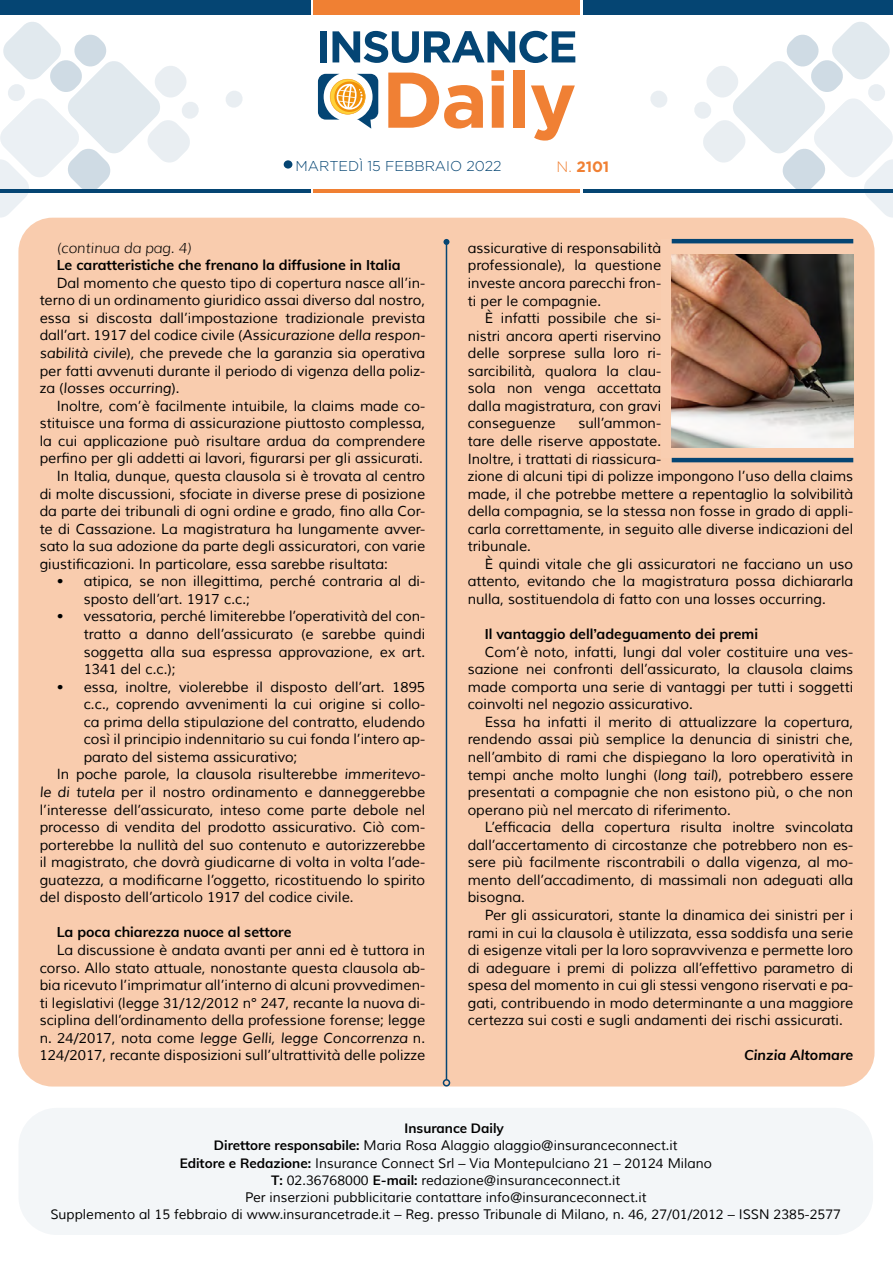
<style>
.page{position:relative;width:893px;height:1263px;background:#fff}
.page>*{position:absolute;margin:0;border:0;box-sizing:border-box;transform-origin:0 0}
.t1{font:700 15px "Gotham";color:#f08033}
.t2{font:14.25px/17.5px "Muli";color:#000;text-align:justify}
.t3{font:700 14.25px "Muli";color:#000}
.t4{font:300 14.25px "Gotham";color:#054573}
.t5{font:italic 300 14.25px "Muli";color:#000}
.t6{font:italic 700 14.25px "Muli";color:#000}
.t7{font:13.5px "Muli";color:#000}
.t8{font:700 13.5px "Muli";color:#000}
.s1{font-weight:300}
.s2{font-style:italic}
.s3{font-weight:700}
</style>
<div class="page">
<div style="left:583px;top:0;width:310px;height:15px;background:#054573"></div>
<div style="left:314px;top:0;width:266px;height:15px;background:#f08033"></div>
<hr style="left:583px;top:189px;width:310px;height:3px;background:#054573">
<hr style="left:314px;top:189px;width:266px;height:3px;background:#f08033">
<svg style="left:650px;top:91px;width:17px;height:17px"></svg>
<svg style="left:226px;top:91px;width:17px;height:17px"></svg>
<svg style="left:693px;top:22px;width:200px;height:197px"></svg>
<svg style="left:0;top:22px;width:200px;height:197px"></svg>
<svg style="left:318px;top:74px;width:60px;height:55px"></svg>
<svg style="left:388px;top:73px;width:95px;height:56px"></svg>
<svg style="left:491px;top:70px;width:13px;height:58px"></svg>
<div style="left:513px;top:70px;width:12px;height:58px;background:#f08034"></div>
<svg style="left:531px;top:85px;width:44px;height:56px"></svg>
<div style="left:320px;top:31px;width:7px;height:31px;background:#044574"></div>
<svg style="left:332px;top:31px;width:243px;height:32px"></svg>
<hr style="left:0;top:189px;width:310px;height:3px;background:#054573">
<div style="left:0;top:0;width:310px;height:15px;background:#054573"></div>
<div style="left:284px;top:160px;width:8px;height:9px;background:#054573;border-radius:50%"></div>
<div style="left:18px;top:1108px;width:855px;height:127px;background:#f3f6f8;border-radius:38px"></div>
<div style="left:18px;top:218px;width:856px;height:868px;background:#f9ccae;border-radius:34px"></div>
<hr style="left:446px;top:242px;width:1px;height:838px;background:#054573">
<svg style="left:443px;top:239px;width:6px;height:6px"></svg>
<div style="left:443px;top:1079px;width:7px;height:7px;border:2px solid #054573;border-radius:50%"></div>
<svg style="left:671px;top:239px;width:182px;height:219px"></svg>
<img style="left:672px;top:254px;width:181px;height:193px">
<hr style="left:672px;top:239px;width:181px;height:4px;background:#054573">
<hr style="left:672px;top:458px;width:181px;height:4px;background:#054573">
<p class="t4" style="left:296px;top:158px;width:208px">MARTEDÌ 15 FEBBRAIO 2022</p>
<p class="t1" style="left:557px;top:158px;width:54px"><span class="s1">N.</span> 2101</p>
<p class="t5" style="left:57px;top:239px;width:136px">(continua da pag. 4)</p>
<p class="t3" style="left:57px;top:255px;width:345px">Le caratteristiche che frenano la diffusione in Italia</p>
<p class="t2" style="left:40px;top:274px;width:387px;text-indent:17px">Dal momento che questo tipo di copertura nasce all’in&shy;terno di un ordinamento giuridico assai diverso dal nostro, essa si discosta dall’impostazione tradizionale prevista dall’art. 1917 del codice civile (<span class="s2">Assicurazione della respon&shy;sabilità civile</span>), che prevede che la garanzia sia operativa per fatti avvenuti durante il periodo di vigenza della poliz&shy;za (<span class="s2">losses occurring</span>).</p>
<p class="t2" style="left:57px;top:397px;width:370px">Inoltre, com’è facilmente intuibile, la claims made co-</p>
<p class="t2" style="left:40px;top:415px;width:387px">stituisce una forma di assicurazione piuttosto complessa,</p>
<p class="t2" style="left:40px;top:432px;width:387px">la cui applicazione può risultare ardua da comprendere</p>
<p class="t2" style="left:40px;top:450px;width:385px">perfino per gli addetti ai lavori, figurarsi per gli assicurati.</p>
<p class="t2" style="left:57px;top:467px;width:370px">In Italia, dunque, questa clausola si è trovata al centro</p>
<p class="t2" style="left:40px;top:485px;width:387px">di molte discussioni, sfociate in diverse prese di posizione</p>
<p class="t2" style="left:40px;top:503px;width:387px">da parte dei tribunali di ogni ordine e grado, fino alla Cor-</p>
<p class="t2" style="left:40px;top:520px;width:387px">te di Cassazione. La magistratura ha lungamente avver-</p>
<p class="t2" style="left:40px;top:538px;width:387px">sato la sua adozione da parte degli assicuratori, con varie</p>
<p class="t2" style="left:40px;top:555px;width:350px">giustificazioni. In particolare, essa sarebbe risultata:</p>
<p class="t2" style="left:84px;top:573px;width:343px;text-indent:-27px">• atipica, se non illegittima, perché contraria al di&shy;sposto dell’art. 1917 c.c.;</p>
<p class="t2" style="left:84px;top:608px;width:343px;text-indent:-27px">• vessatoria, perché limiterebbe l’operatività del con&shy;tratto a danno dell’assicurato (e sarebbe quindi soggetta alla sua espressa approvazione, ex art.<br>1341 del c.c.);</p>
<p class="t2" style="left:57px;top:678px;width:370px">• essa, inoltre, violerebbe il disposto dell’art. 1895</p>
<p class="t2" style="left:84px;top:696px;width:343px">c.c., coprendo avvenimenti la cui origine si collo-</p>
<p class="t2" style="left:84px;top:713px;width:343px">ca prima della stipulazione del contratto, eludendo</p>
<p class="t2" style="left:84px;top:731px;width:343px">così il principio indennitario su cui fonda l’intero ap-</p>
<p class="t2" style="left:84px;top:748px;width:215px">parato del sistema assicurativo;</p>
<p class="t2" style="left:57px;top:766px;width:370px">In poche parole, la clausola risulterebbe <span class="s2">immeritevo-</span></p>
<p class="t2" style="left:40px;top:783px;width:387px"><span class="s2">le di tutela</span> per il nostro ordinamento e danneggerebbe</p>
<p class="t2" style="left:40px;top:801px;width:387px">l’interesse dell’assicurato, inteso come parte debole nel</p>
<p class="t2" style="left:40px;top:819px;width:387px">processo di vendita del prodotto assicurativo. Ciò com-</p>
<p class="t2" style="left:40px;top:836px;width:387px">porterebbe la nullità del suo contenuto e autorizzerebbe</p>
<p class="t2" style="left:40px;top:854px;width:387px">il magistrato, che dovrà giudicarne di volta in volta l’ade-</p>
<p class="t2" style="left:40px;top:871px;width:387px">guatezza, a modificarne l’oggetto, ricostituendo lo spirito</p>
<p class="t2" style="left:40px;top:889px;width:315px">del disposto dell’articolo 1917 del codice civile.</p>
<p class="t3" style="left:57px;top:922px;width:236px">La poca chiarezza nuoce al settore</p>
<p class="t2" style="left:40px;top:941px;width:387px;text-indent:17px">La discussione è andata avanti per anni ed è tuttora in corso. Allo stato attuale, nonostante questa clausola ab&shy;bia ricevuto l’imprimatur all’interno di alcuni provvedimen&shy;ti legislativi (legge 31/12/2012 n° 247, recante la nuova di&shy;sciplina dell’ordinamento della professione forense; legge n. 24/2017, nota come <span class="s2">legge Gelli, legge Concorrenza</span> n.<br>124/2017, recante disposizioni sull’ultrattività delle polizze</p>
<p class="t2" style="left:468px;top:239px;width:195px">assicurative di responsabilità professionale), la questione investe ancora parecchi fron&shy;ti per le compagnie.</p>
<p class="t2" style="left:468px;top:310px;width:195px;text-indent:17px">È infatti possibile che si&shy;nistri ancora aperti riservino delle sorprese sulla loro ri&shy;sarcibilità, qualora la clau&shy;sola non venga accettata dalla magistratura, con gravi conseguenze</p>
<p class="t2" style="left:468px;top:415px;width:387px;text-align:left;text-indent:111px">sull’ammon-<br>tare delle riserve appostate.<br>Inoltre, i trattati di riassicura-<br>zione di alcuni tipi di polizze impongono l’uso della claims made, il che potrebbe mettere a repentaglio la solvibilità della compagnia, se la stessa non fosse in grado di appli&shy;carla correttamente, in seguito alle diverse indicazioni del tribunale.</p>
<p class="t2" style="left:468px;top:555px;width:387px;text-indent:17px">È quindi vitale che gli assicuratori ne facciano un uso attento, evitando che la magistratura possa dichiararla nulla, sostituendola di fatto con una losses occurring.</p>
<p class="t3" style="left:485px;top:623px;width:275px">Il vantaggio dell’adeguamento dei premi</p>
<p class="t2" style="left:468px;top:643px;width:387px;text-indent:17px">Com’è noto, infatti, lungi dal voler costituire una ves&shy;sazione nei confronti dell’assicurato, la clausola claims made comporta una serie di vantaggi per tutti i soggetti coinvolti nel negozio assicurativo.</p>
<p class="t2" style="left:468px;top:713px;width:387px;text-indent:17px">Essa ha infatti il merito di attualizzare la copertura, rendendo assai più semplice la denuncia di sinistri che, nell’ambito di rami che dispiegano la loro operatività in tempi anche molto lunghi (<span class="s2">long tail</span>), potrebbero essere presentati a compagnie che non esistono più, o che non operano più nel mercato di riferimento.</p>
<p class="t2" style="left:468px;top:819px;width:387px;text-indent:17px">L’efficacia della copertura risulta inoltre svincolata dall’accertamento di circostanze che potrebbero non es&shy;sere più facilmente riscontrabili o dalla vigenza, al mo&shy;mento dell’accadimento, di massimali non adeguati alla bisogna.</p>
<p class="t2" style="left:468px;top:906px;width:387px;text-indent:17px">Per gli assicuratori, stante la dinamica dei sinistri per i rami in cui la clausola è utilizzata, essa soddisfa una serie di esigenze vitali per la loro sopravvivenza e permette loro di adeguare i premi di polizza all’effettivo parametro di spesa del momento in cui gli stessi vengono riservati e pa&shy;gati, contribuendo in modo determinante a una maggiore certezza sui costi e sugli andamenti dei rischi assicurati.</p>
<p class="t6" style="left:744px;top:1045px;width:111px">Cinzia Altomare</p>
<p class="t8" style="left:405px;top:1118px;width:101px">Insurance Daily</p>
<p class="t7" style="left:214px;top:1137px;width:465px"><span class="s3">Direttore responsabile:</span> Maria Rosa Alaggio alaggio@insuranceconnect.it</p>
<p class="t7" style="left:180px;top:1154px;width:534px"><span class="s3">Editore e Redazione:</span> Insurance Connect Srl – Via Montepulciano 21 – 20124 Milano</p>
<p class="t7" style="left:271px;top:1172px;width:351px"><span class="s3">T:</span> 02.36768000 <span class="s3">E-mail:</span> redazione@insuranceconnect.it</p>
<p class="t7" style="left:245px;top:1189px;width:403px">Per inserzioni pubblicitarie contattare info@insuranceconnect.it</p>
<p class="t7" style="left:50px;top:1206px;width:792px">Supplemento al 15 febbraio di www.insurancetrade.it – Reg. presso Tribunale di Milano, n. 46, 27/01/2012 – ISSN 2385-2577</p>
</div>
